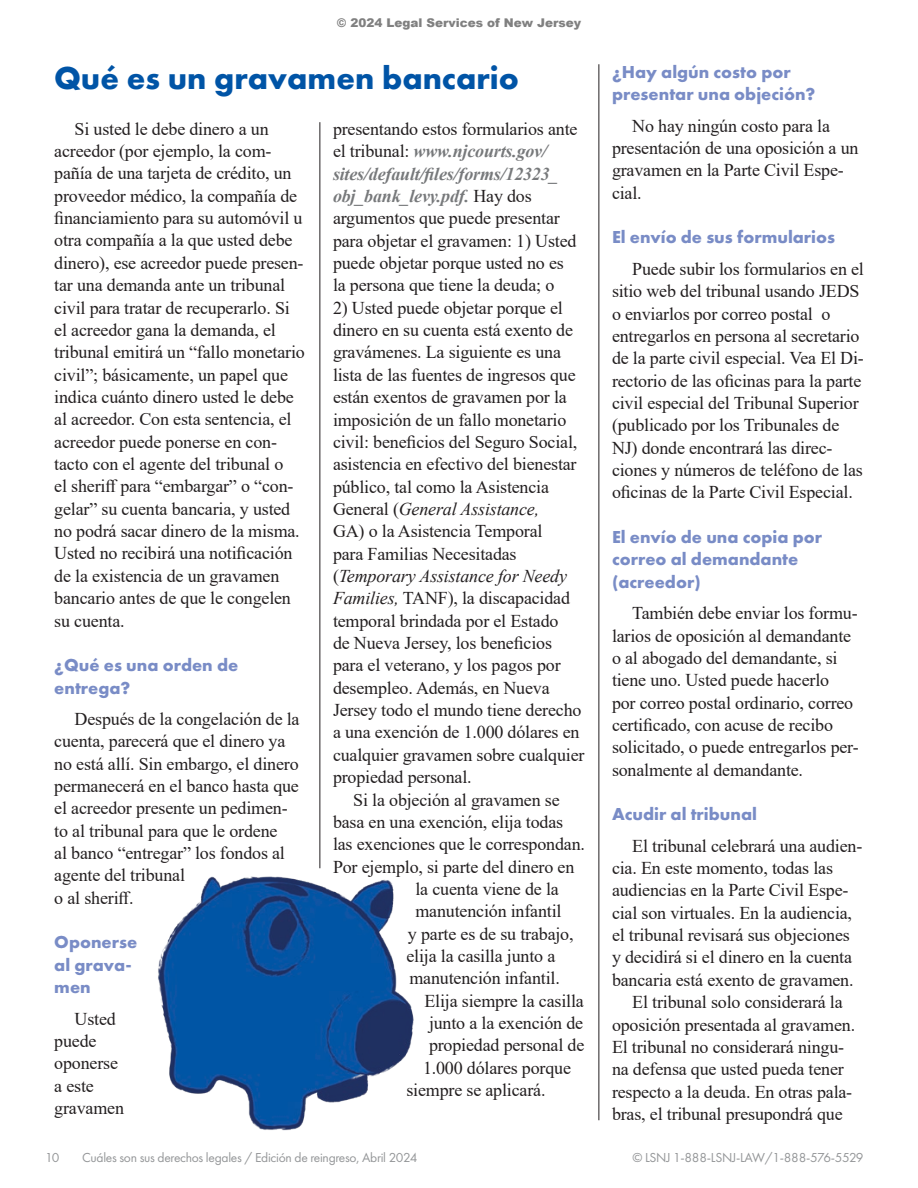
<style>
.page{position:relative;width:918px;height:1188px;background:#fff}
.page>*{position:absolute;margin:0;border:0;box-sizing:border-box;transform-origin:0 0}
.t1{font:700 33px "Futura PT";color:#0054a6}
.t2{font:18px/22.4px "Times New Roman";letter-spacing:-.01em;color:#231f20}
.t3{font:700 18px/22.4px "Futura PT";color:#798cc6}
.t4{font:13.5px "Futura PT";letter-spacing:-.02em;color:#949698}
.t5{font:900 12px "Arial";color:#808080}
.s1{font-weight:700;font-style:italic;color:#77797b}
.s2{font-style:italic}
</style>
<div class="page">
<hr style="left:320px;top:122px;width:1px;height:746px;background:#231f20">
<hr style="left:598px;top:64px;width:1px;height:1056px;background:#231f20">
<img style="left:158px;top:868px;width:256px;height:263px">
<p class="t5" style="left:337px;top:14px;width:246px">© 2024 Legal Services of New Jersey</p>
<h1 class="t1" style="left:54px;top:57px;width:467px">Qué es un gravamen bancario</h1>
<p class="t2" style="left:54px;top:117px;width:252px;text-indent:20px">Si usted le debe dinero a un acreedor (por ejemplo, la com&shy;pañía de una tarjeta de crédito, un proveedor médico, la compañía de financiamiento para su automóvil u otra compañía a la que usted debe dinero), ese acreedor puede presen&shy;tar una demanda ante un tribunal civil para tratar de recuperarlo. Si el acreedor gana la demanda, el tribunal emitirá un “fallo monetario civil”; básicamente, un papel que indica cuánto dinero usted le debe al acreedor. Con esta sentencia, el acreedor puede ponerse en con&shy;tacto con el agente del tribunal o<br>el sheriff para “embargar” o “con&shy;gelar” su cuenta bancaria, y usted no podrá sacar dinero de la misma.<br>Usted no recibirá una notificación de la existencia de un gravamen bancario antes de que le congelen su cuenta.</p>
<p class="t3" style="left:54px;top:654px;width:185px">¿Qué es una orden de entrega?</p>
<p class="t2" style="left:54px;top:707px;width:247px;text-indent:20px">Después de la congelación de la cuenta, parecerá que el dinero ya no está allí. Sin embargo, el dinero permanecerá en el banco hasta que el acreedor presente un pedimen&shy;to al tribunal para que le ordene<br>al banco “entregar” los fondos al agente del tribunal<br>o al sheriff.</p>
<p class="t3" style="left:54px;top:931px;width:85px">Oponerse al grava&shy;men</p>
<p class="t2" style="left:54px;top:1007px;width:71px;text-indent:20px">Usted puede oponerse a este gravamen</p>
<p class="t2" style="left:333px;top:117px;width:246px">presentando estos formularios ante el tribunal: <span class="s1">www.njcourts.gov/ sites/default/files/forms/12323_ obj_bank_levy.pdf.</span> Hay dos argumentos que puede presentar para objetar el gravamen: 1) Usted puede objetar porque usted no es la persona que tiene la deuda; o</p>
<p class="t2" style="left:333px;top:296px;width:253px">2) Usted puede objetar porque el dinero en su cuenta está exento de gravámenes. La siguiente es una lista de las fuentes de ingresos que están exentos de gravamen por la imposición de un fallo monetario civil: beneficios del Seguro Social, asistencia en efectivo del bienestar público, tal como la Asistencia<br>General (<span class="s2">General Assistance,<br></span>GA) o la Asistencia Temporal<br>para Familias Necesitadas (<span class="s2">Temporary Assistance for Needy<br>Families,</span> TANF), la discapacidad temporal brindada por el Estado<br>de Nueva Jersey, los beneficios para el veterano, y los pagos por desempleo. Además, en Nueva<br>Jersey todo el mundo tiene derecho a una exención de 1.000 dólares en cualquier gravamen sobre cualquier propiedad personal.</p>
<p class="t2" style="left:353px;top:788px;width:208px">Si la objeción al gravamen se</p>
<p class="t2" style="left:333px;top:810px;width:232px">basa en una exención, elija todas</p>
<p class="t2" style="left:333px;top:833px;width:254px">las exenciones que le correspondan.</p>
<p class="t2" style="left:333px;top:855px;width:243px">Por ejemplo, si parte del dinero en</p>
<p class="t2" style="left:416px;top:877px;width:145px">la cuenta viene de la</p>
<p class="t2" style="left:416px;top:900px;width:148px">manutención infantil</p>
<p class="t2" style="left:408px;top:922px;width:167px">y parte es de su trabajo,</p>
<p class="t2" style="left:406px;top:944px;width:150px">elija la casilla junto a</p>
<p class="t2" style="left:410px;top:967px;width:152px">manutención infantil.</p>
<p class="t2" style="left:424px;top:989px;width:161px">Elija siempre la casilla</p>
<p class="t2" style="left:429px;top:1011px;width:156px">junto a la exención de</p>
<p class="t2" style="left:429px;top:1034px;width:157px">propiedad personal de</p>
<p class="t2" style="left:423px;top:1056px;width:150px">1.000 dólares porque</p>
<p class="t2" style="left:406px;top:1078px;width:141px">siempre se aplicará.</p>
<p class="t3" style="left:612px;top:60px;width:205px">¿Hay algún costo por presentar una objeción?</p>
<p class="t2" style="left:612px;top:114px;width:248px;text-indent:20px">No hay ningún costo para la presentación de una oposición a un gravamen en la Parte Civil Espe&shy;cial.</p>
<p class="t3" style="left:612px;top:226px;width:225px">El envío de sus formularios</p>
<p class="t2" style="left:612px;top:257px;width:253px;text-indent:20px">Puede subir los formularios en el sitio web del tribunal usando JEDS o enviarlos por correo postal o entregarlos en persona al secretario de la parte civil especial. Vea El Di&shy;rectorio de las oficinas para la parte civil especial del Tribunal Superior (publicado por los Tribunales de NJ) donde encontrará las direc&shy;ciones y números de teléfono de las oficinas de la Parte Civil Especial.</p>
<p class="t3" style="left:612px;top:525px;width:212px">El envío de una copia por correo al demandante (acreedor)</p>
<p class="t2" style="left:612px;top:601px;width:248px;text-indent:20px">También debe enviar los formu&shy;larios de oposición al demandante o al abogado del demandante, si tiene uno. Usted puede hacerlo<br>por correo postal ordinario, correo certificado, con acuse de recibo solicitado, o puede entregarlos per&shy;sonalmente al demandante.</p>
<p class="t3" style="left:612px;top:803px;width:147px">Acudir al tribunal</p>
<p class="t2" style="left:632px;top:834px;width:230px">El tribunal celebrará una audien-</p>
<p class="t2" style="left:612px;top:856px;width:223px">cia. En este momento, todas las</p>
<p class="t2" style="left:612px;top:879px;width:238px">audiencias en la Parte Civil Espe-</p>
<p class="t2" style="left:612px;top:901px;width:242px">cial son virtuales. En la audiencia,</p>
<p class="t2" style="left:612px;top:923px;width:239px">el tribunal revisará sus objeciones</p>
<p class="t2" style="left:612px;top:946px;width:242px">y decidirá si el dinero en la cuenta</p>
<p class="t2" style="left:612px;top:968px;width:243px">bancaria está exento de gravamen.</p>
<p class="t2" style="left:632px;top:990px;width:212px">El tribunal solo considerará la</p>
<p class="t2" style="left:612px;top:1013px;width:245px">oposición presentada al gravamen.</p>
<p class="t2" style="left:612px;top:1035px;width:234px">El tribunal no considerará ningu-</p>
<p class="t2" style="left:612px;top:1057px;width:233px">na defensa que usted pueda tener</p>
<p class="t2" style="left:612px;top:1080px;width:240px">respecto a la deuda. En otras pala-</p>
<p class="t2" style="left:612px;top:1102px;width:232px">bras, el tribunal presupondrá que</p>
<p class="t4" style="left:45px;top:1149px;width:16px">10</p>
<p class="t4" style="left:82px;top:1149px;width:337px">Cuáles son sus derechos legales / Edición de reingreso, Abril 2024</p>
<p class="t4" style="left:632px;top:1149px;width:233px">© LSNJ 1-888-LSNJ-LAW/1-888-576-5529</p>
</div>
